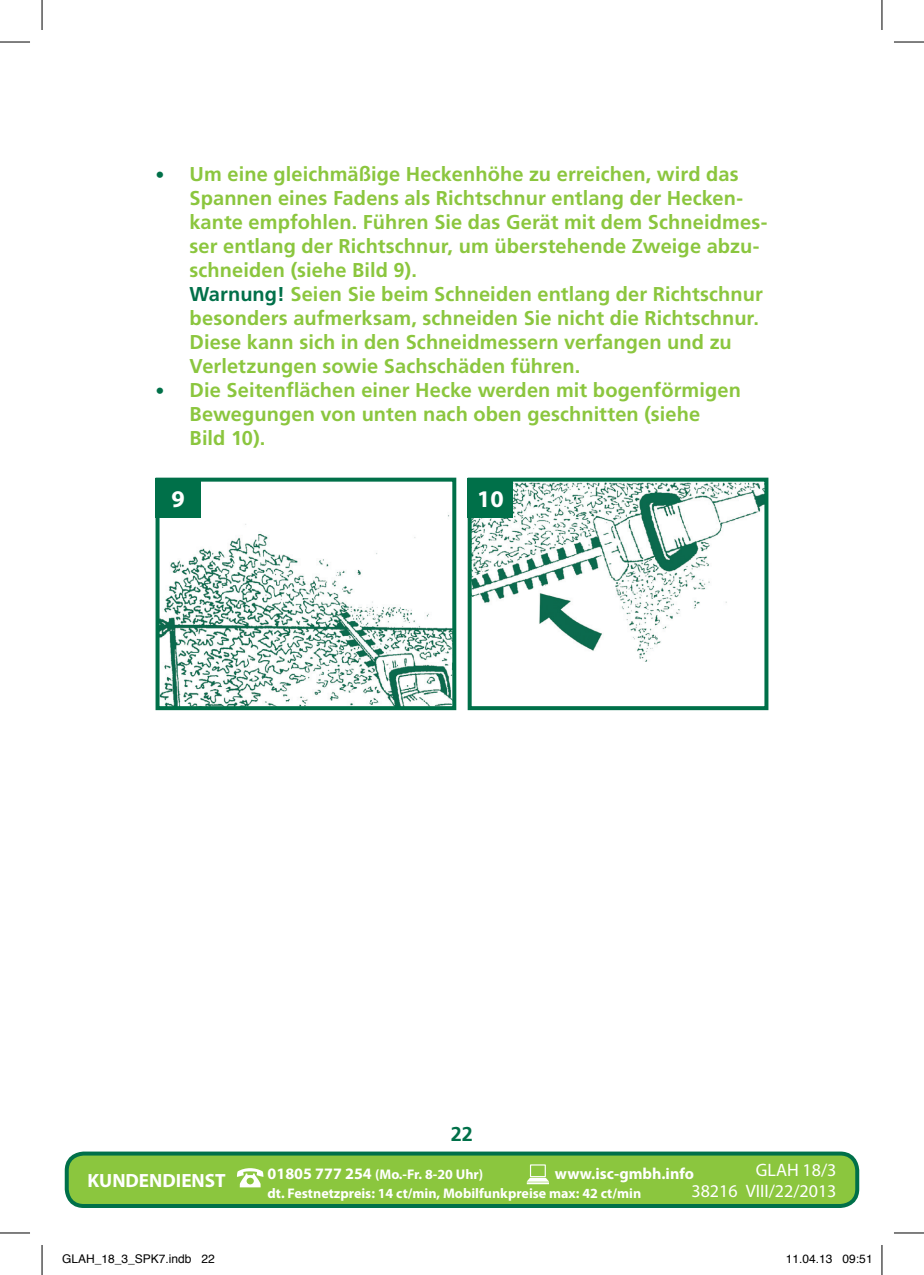
<style>
.page{position:relative;width:924px;height:1275px;background:#fff}
.page>*{position:absolute;margin:0;border:0;box-sizing:border-box;transform-origin:0 0}
.t1{font:700 24px "Myriad Pro";color:#fff}
.t2{font:700 20px/24px "Frutiger";letter-spacing:.005em;color:#8bc63e}
.t3{font:700 20px "Frutiger";color:#007049}
.t4{font:700 19.2px "Myriad Pro";color:#fff}
.t5{font:18px/21.6px "Myriad Pro";color:#fff;text-align:right}
.t6{font:700 16px "Myriad Pro";color:#fff}
.t7{font:700 14px/19px "Myriad Pro";color:#fff}
.t8{font:12px "Helvetica";color:#000}
.s1{font-size:18px;color:#007049}
.s2{color:#007049}
.s3{font-size:16px}
</style>
<div class="page">
<div style="left:67px;top:1153px;width:789px;height:53px;background:#8bc63e;border-radius:17px"></div>
<div style="left:65px;top:1151px;width:793px;height:57px;border:4px solid #007049;border-radius:17px"></div>
<svg style="left:526px;top:1164px;width:23px;height:20px"></svg>
<svg style="left:237px;top:1168px;width:26px;height:19px"></svg>
<img style="left:472px;top:482px;width:291px;height:179px">
<div style="left:467px;top:477px;width:301px;height:233px;border:4px solid #007049"></div>
<div style="left:467px;top:477px;width:46px;height:40px;background:#007049"></div>
<img style="left:160px;top:515px;width:291px;height:190px">
<div style="left:155px;top:477px;width:301px;height:233px;border:4px solid #007049"></div>
<div style="left:155px;top:477px;width:46px;height:40px;background:#007049"></div>
<hr style="left:0;top:42px;width:30px;height:1px;background:#000">
<hr style="left:893px;top:42px;width:30px;height:1px;background:#000">
<hr style="left:0;top:1232px;width:30px;height:1px;background:#000">
<hr style="left:893px;top:1232px;width:30px;height:1px;background:#000">
<hr style="left:42px;top:0;width:1px;height:30px;background:#000">
<hr style="left:42px;top:1245px;width:1px;height:30px;background:#000">
<hr style="left:881px;top:0;width:1px;height:30px;background:#000">
<hr style="left:881px;top:1245px;width:1px;height:30px;background:#000">
<p class="t2" style="left:189px;top:162px;width:579px;text-indent:-34px"><span class="s1">•</span> Um eine gleichmäßige Heckenhöhe zu erreichen, wird das Spannen eines Fadens als Richtschnur entlang der Hecken&shy;kante empfohlen. Führen Sie das Gerät mit dem Schneidmes&shy;ser entlang der Richtschnur, um überstehende Zweige abzu&shy;schneiden (siehe Bild 9).<br><span class="s2">Warnung!</span> Seien Sie beim Schneiden entlang der Richtschnur besonders aufmerksam, schneiden Sie nicht die Richtschnur.<br>Diese kann sich in den Schneidmessern verfangen und zu Verletzungen sowie Sachschäden führen.</p>
<p class="t2" style="left:189px;top:378px;width:552px;text-indent:-34px"><span class="s1">•</span> Die Seitenflächen einer Hecke werden mit bogenförmigen<br>Bewegungen von unten nach oben geschnitten (siehe<br>Bild 10).</p>
<p class="t1" style="left:171px;top:485px;width:15px">9</p>
<p class="t1" style="left:477px;top:485px;width:28px">10</p>
<p class="t3" style="left:450px;top:1122px;width:24px">22</p>
<p class="t7" style="left:267px;top:1164px;width:375px"><span class="s3">01805 777 254</span> (Mo.-Fr. 8-20 Uhr)<br>dt. Festnetzpreis: 14 ct/min, Mobilfunkpreise max: 42 ct/min</p>
<p class="t4" style="left:87px;top:1169px;width:140px">KUNDENDIENST</p>
<p class="t6" style="left:554px;top:1164px;width:140px">www.isc-gmbh.info</p>
<p class="t5" style="left:691px;top:1159px;width:146px">GLAH 18/3<br>38216 VIII/22/2013</p>
<p class="t8" style="left:62px;top:1249px;width:154px">GLAH_18_3_SPK7.indb 22</p>
<p class="t8" style="left:785px;top:1249px;width:88px">11.04.13 09:51</p>
</div>
